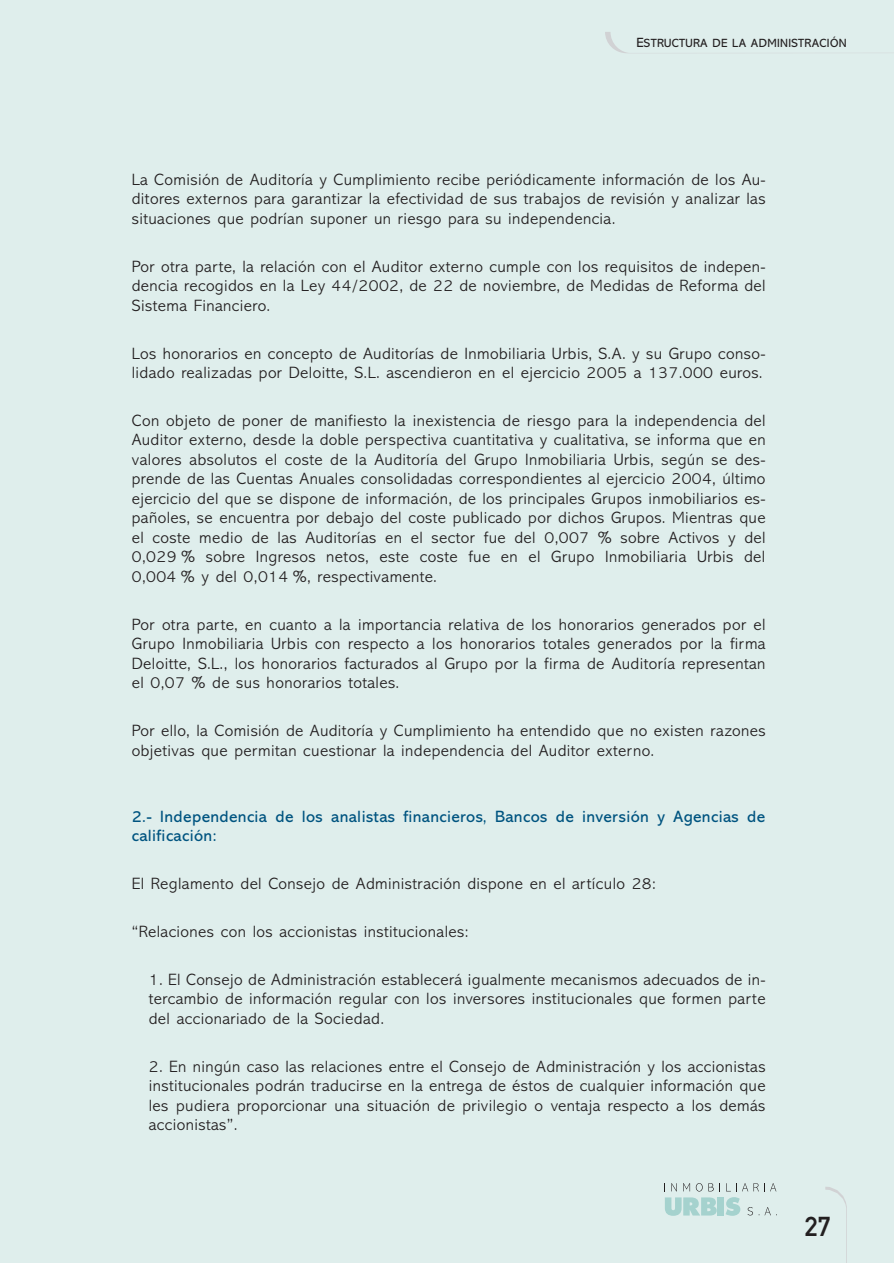
<style>
.page{position:relative;width:894px;height:1263px;background:#dfeeec}
.page>*{position:absolute;margin:0;border:0;box-sizing:border-box;transform-origin:0 0}
.t1{font:27px "DIN Mittelschrift";color:#231f20}
.t2{font:300 16.5px/19.5px "Abadi";letter-spacing:.025em;color:#231f20;text-align:justify}
.t3{font:16.5px/19.5px "Abadi";letter-spacing:.025em;color:#005480}
.t4{font:12px "Abadi";letter-spacing:.03em;color:#231f20}
.s1{font-size:13.5px}
</style>
<div class="page">
<p class="t4" style="left:636px;top:39px;width:212px"><span class="s1">E</span>STRUCTURA DE LA ADMINISTRACIÓN</p>
<p class="t2" style="left:132px;top:172px;width:635px">La Comisión de Auditoría y Cumplimiento recibe periódicamente información de los Au&shy;ditores externos para garantizar la efectividad de sus trabajos de revisión y analizar las situaciones que podrían suponer un riesgo para su independencia.</p>
<p class="t2" style="left:132px;top:259px;width:635px">Por otra parte, la relación con el Auditor externo cumple con los requisitos de indepen&shy;dencia recogidos en la Ley 44/2002, de 22 de noviembre, de Medidas de Reforma del Sistema Financiero.</p>
<p class="t2" style="left:132px;top:346px;width:635px">Los honorarios en concepto de Auditorías de Inmobiliaria Urbis, S.A. y su Grupo conso&shy;lidado realizadas por Deloitte, S.L. ascendieron en el ejercicio 2005 a 137.000 euros.</p>
<p class="t2" style="left:132px;top:413px;width:635px">Con objeto de poner de manifiesto la inexistencia de riesgo para la independencia del Auditor externo, desde la doble perspectiva cuantitativa y cualitativa, se informa que en valores absolutos el coste de la Auditoría del Grupo Inmobiliaria Urbis, según se des&shy;prende de las Cuentas Anuales consolidadas correspondientes al ejercicio 2004, último ejercicio del que se dispone de información, de los principales Grupos inmobiliarios es&shy;pañoles, se encuentra por debajo del coste publicado por dichos Grupos. Mientras que el coste medio de las Auditorías en el sector fue del 0,007 % sobre Activos y del 0,029 % sobre Ingresos netos, este coste fue en el Grupo Inmobiliaria Urbis del 0,004 % y del 0,014 %, respectivamente.</p>
<p class="t2" style="left:132px;top:617px;width:635px">Por otra parte, en cuanto a la importancia relativa de los honorarios generados por el Grupo Inmobiliaria Urbis con respecto a los honorarios totales generados por la firma Deloitte, S.L., los honorarios facturados al Grupo por la firma de Auditoría representan el 0,07 % de sus honorarios totales.</p>
<p class="t2" style="left:132px;top:723px;width:635px">Por ello, la Comisión de Auditoría y Cumplimiento ha entendido que no existen razones objetivas que permitan cuestionar la independencia del Auditor externo.</p>
<p class="t3" style="left:132px;top:808px;width:635px">2.- Independencia de los analistas financieros, Bancos de inversión y Agencias de calificación:</p>
<p class="t2" style="left:132px;top:876px;width:526px">El Reglamento del Consejo de Administración dispone en el artículo 28:</p>
<p class="t2" style="left:132px;top:924px;width:338px">“Relaciones con los accionistas institucionales:</p>
<p class="t2" style="left:149px;top:972px;width:618px">1. El Consejo de Administración establecerá igualmente mecanismos adecuados de in&shy;tercambio de información regular con los inversores institucionales que formen parte del accionariado de la Sociedad.</p>
<p class="t2" style="left:149px;top:1059px;width:618px">2. En ningún caso las relaciones entre el Consejo de Administración y los accionistas institucionales podrán traducirse en la entrega de éstos de cualquier información que les pudiera proporcionar una situación de privilegio o ventaja respecto a los demás accionistas”.</p>
<h1 class="t1" style="left:805px;top:1217px;width:27px">27</h1>
</div>
